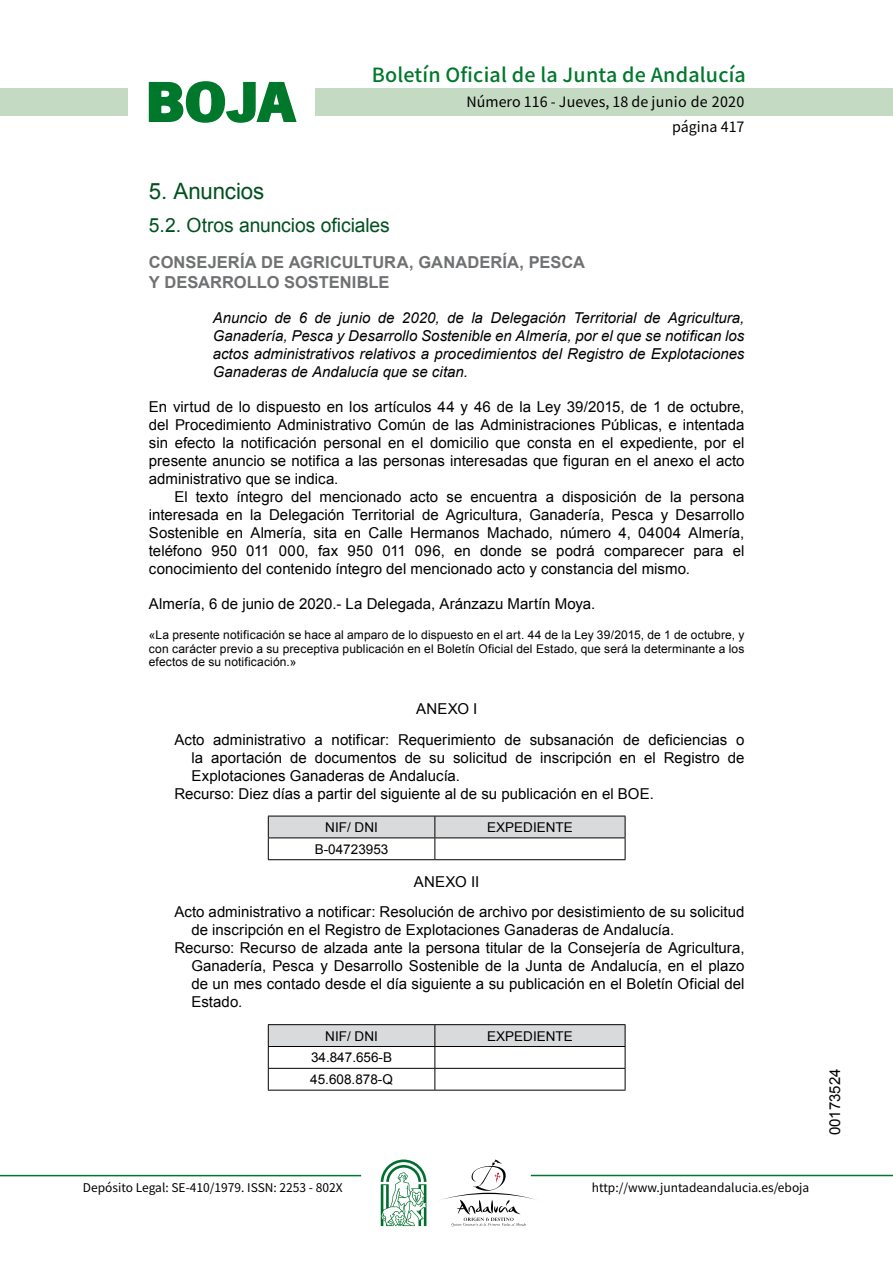
<style>
.page{position:relative;width:893px;height:1263px;background:#fff}
.page>*{position:absolute;margin:0;border:0;box-sizing:border-box;transform-origin:0 0}
.t1{font:700 57.75px "News Got T";color:#00782c;scale:1.14 1}
.t2{font:22.5px "Arial";letter-spacing:-.005em;color:#00501f}
.t3{font:500 19.5px "Noto Sans HK";letter-spacing:.01em;color:#00782c}
.t4{font:19.5px "Arial";letter-spacing:-.005em;color:#00501f}
.t5{font:700 16.5px/19.5px "Arial";letter-spacing:.005em;color:#707173}
.t6{font:15px/18px "Arial";color:#000;text-align:justify}
.t7{font:italic 15px/18px "Arial";color:#000;text-align:justify}
.t8{font:14.25px/24.5px "Noto Sans HK";color:#000;text-align:right}
.t9{font:13.5px/21.9px "Arial";color:#000}
.t10{font:12px/13.5px "Arial";letter-spacing:.01em;color:#000;text-align:justify}
.t11{font:12px "Noto Sans HK";color:#000}
</style>
<div class="page">
<div style="left:315px;top:88px;width:577px;height:28px;background:#c5dac3"></div>
<div style="left:0;top:88px;width:128px;height:28px;background:#c5dac3"></div>
<hr style="left:0;top:1175px;width:361px;height:1px;background:#00782c">
<hr style="left:531px;top:1175px;width:361px;height:1px;background:#00782c">
<svg style="left:148px;top:81px;width:149px;height:42px"></svg>
<svg style="left:442px;top:1159px;width:100px;height:67px"></svg>
<svg style="left:381px;top:1160px;width:45px;height:66px"></svg>
<svg style="left:268px;top:816px;width:357px;height:43px"></svg>
<hr style="left:268px;top:859px;width:167px;height:1px;background:#000">
<hr style="left:435px;top:859px;width:190px;height:1px;background:#000">
<hr style="left:268px;top:1024px;width:167px;height:1px;background:#000">
<hr style="left:435px;top:1024px;width:190px;height:1px;background:#000">
<svg style="left:268px;top:1025px;width:357px;height:65px"></svg>
<hr style="left:268px;top:1090px;width:167px;height:1px;background:#000">
<hr style="left:435px;top:1090px;width:190px;height:1px;background:#000">
<h1 class="t1" style="left:145px;top:68px;width:133px">BOJA</h1>
<h3 class="t3" style="left:372px;top:64px;width:375px">Boletín Oficial de la Junta de Andalucía</h3>
<p class="t8" style="left:466px;top:90px;width:279px">Número 116 - Jueves, 18 de junio de 2020 página 417</p>
<h2 class="t2" style="left:149px;top:177px;width:117px">5. Anuncios</h2>
<h3 class="t4" style="left:149px;top:212px;width:242px">5.2. Otros anuncios oficiales</h3>
<p class="t5" style="left:149px;top:253px;width:437px">CONSEJERÍA DE AGRICULTURA, GANADERÍA, PESCA<br>Y DESARROLLO SOSTENIBLE</p>
<p class="t7" style="left:213px;top:309px;width:533px">Anuncio de 6 de junio de 2020, de la Delegación Territorial de Agricultura, Ganadería, Pesca y Desarrollo Sostenible en Almería, por el que se notifican los actos administrativos relativos a procedimientos del Registro de Explotaciones Ganaderas de Andalucía que se citan.</p>
<p class="t6" style="left:149px;top:398px;width:597px">En virtud de lo dispuesto en los artículos 44 y 46 de la Ley 39/2015, de 1 de octubre, del Procedimiento Administrativo Común de las Administraciones Públicas, e intentada sin efecto la notificación personal en el domicilio que consta en el expediente, por el presente anuncio se notifica a las personas interesadas que figuran en el anexo el acto administrativo que se indica.</p>
<p class="t6" style="left:149px;top:488px;width:597px;text-indent:26px">El texto íntegro del mencionado acto se encuentra a disposición de la persona interesada en la Delegación Territorial de Agricultura, Ganadería, Pesca y Desarrollo Sostenible en Almería, sita en Calle Hermanos Machado, número 4, 04004 Almería, teléfono 950 011 000, fax 950 011 096, en donde se podrá comparecer para el conocimiento del contenido íntegro del mencionado acto y constancia del mismo.</p>
<p class="t6" style="left:149px;top:595px;width:448px">Almería, 6 de junio de 2020.- La Delegada, Aránzazu Martín Moya.</p>
<p class="t10" style="left:149px;top:628px;width:597px">«La presente notificación se hace al amparo de lo dispuesto en el art. 44 de la Ley 39/2015, de 1 de octubre, y con carácter previo a su preceptiva publicación en el Boletín Oficial del Estado, que será la determinante a los efectos de su notificación.»</p>
<p class="t6" style="left:174px;top:693px;width:571px;line-height:30.8px;text-indent:241px">ANEXO I<br>Acto administrativo a notificar: Requerimiento de subsanación de deficiencias o</p>
<p class="t6" style="left:191px;top:749px;width:554px">la aportación de documentos de su solicitud de inscripción en el Registro de</p>
<p class="t6" style="left:191px;top:767px;width:270px">Explotaciones Ganaderas de Andalucía.</p>
<p class="t6" style="left:174px;top:785px;width:481px">Recurso: Diez días a partir del siguiente al de su publicación en el BOE.</p>
<p class="t9" style="left:325px;top:816px;width:54px">NIF/ DNI</p>
<p class="t9" style="left:487px;top:816px;width:87px">EXPEDIENTE</p>
<p class="t9" style="left:315px;top:838px;width:75px">B-04723953</p>
<p class="t6" style="left:174px;top:866px;width:571px;line-height:30.8px;text-indent:239px">ANEXO II<br>Acto administrativo a notificar: Resolución de archivo por desistimiento de su solicitud</p>
<p class="t6" style="left:191px;top:921px;width:484px">de inscripción en el Registro de Explotaciones Ganaderas de Andalucía.</p>
<p class="t6" style="left:174px;top:939px;width:571px">Recurso: Recurso de alzada ante la persona titular de la Consejería de Agricultura,</p>
<p class="t6" style="left:191px;top:957px;width:554px">Ganadería, Pesca y Desarrollo Sostenible de la Junta de Andalucía, en el plazo</p>
<p class="t6" style="left:191px;top:975px;width:554px">de un mes contado desde el día siguiente a su publicación en el Boletín Oficial del</p>
<p class="t6" style="left:191px;top:993px;width:52px">Estado.</p>
<p class="t9" style="left:325px;top:1025px;width:54px">NIF/ DNI</p>
<p class="t9" style="left:487px;top:1025px;width:87px">EXPEDIENTE</p>
<p class="t9" style="left:310px;top:1047px;width:84px">34.847.656-B<br>45.608.878-Q</p>
<p class="t11" style="left:83px;top:1181px;width:261px">Depósito Legal: SE-410/1979. ISSN: 2253 - 802X</p>
<p class="t11" style="left:592px;top:1181px;width:219px">http://www.juntadeandalucia.es/eboja</p>
<p class="t6" style="left:826px;top:1135px;width:68px;rotate:-90deg">00173524</p>
</div>
